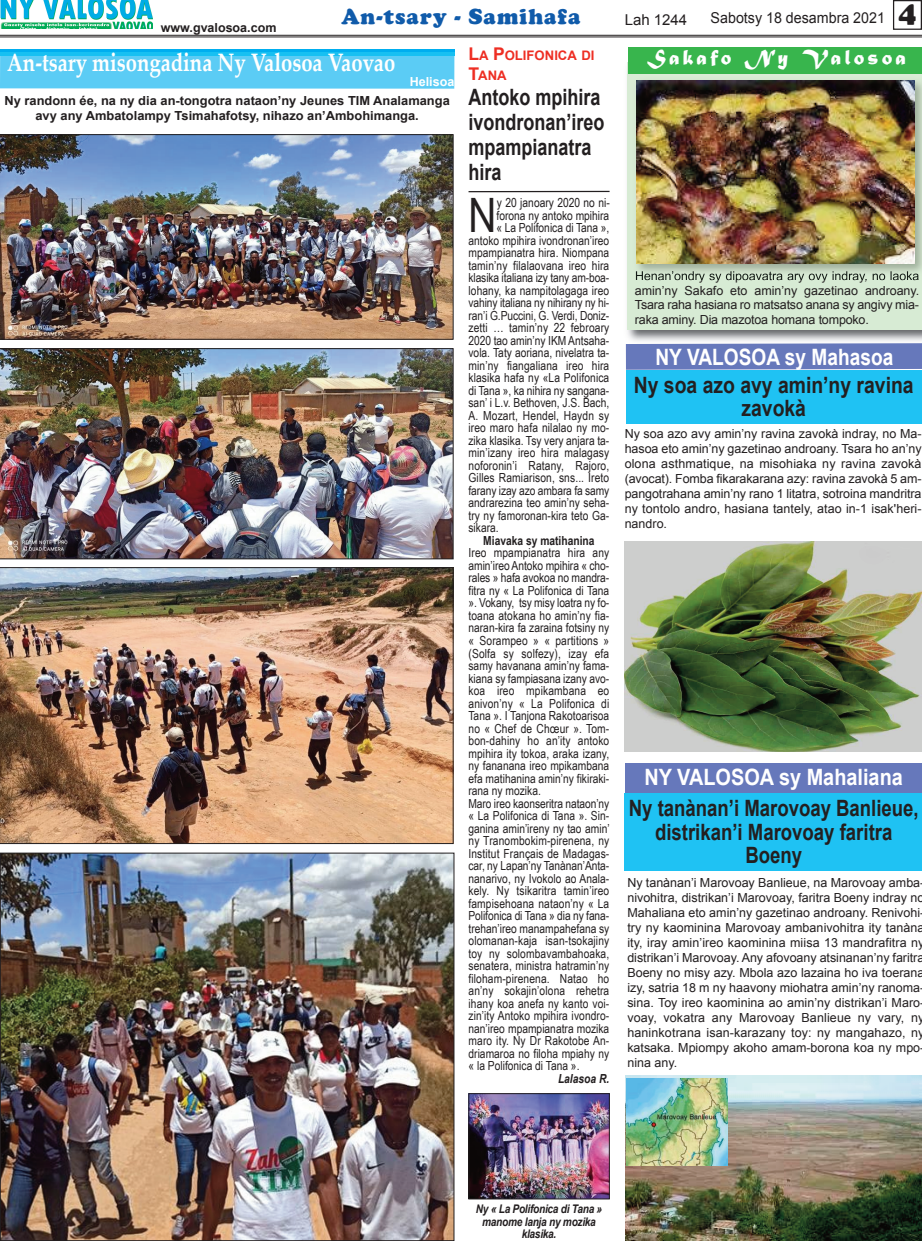
<style>
.page{position:relative;width:922px;height:1241px;background:#fff}
.page>*{position:absolute;margin:0;border:0;box-sizing:border-box;transform-origin:0 0}
.t1{font:47.38px "Arial Narrow";color:#231f20}
.t2{font:700 25.25px "Palatino Linotype";letter-spacing:-.005em;color:#fff;scale:.8 1}
.t3{font:700 22.5px/23.8px "Arial";color:#231f20;text-align:center;scale:.83 1}
.t4{font:700 22.5px/25px "Arial";color:#231f20;scale:.8 1}
.t5{font:700 22.5px/22.5px "Arial";color:#231f20;text-align:center;scale:.86 1}
.t6{font:700 22.5px "Arial";color:#fff;scale:.88 1}
.t7{font:700 22.5px "Arial";color:#fff;scale:.85 1}
.t8{font:900 22.5px "Cooper";letter-spacing:.05em;color:#105baa}
.t9{font:22.5px "Matura MT Script Capitals";letter-spacing:.15em;color:#fff;scale:.95 1}
.t10{font:15px "Arial";color:#231f20;scale:.95 1}
.t11{font:15px "Arial";color:#231f20}
.t12{font:700 13.12px/20px "Arial";color:#ee2e23}
.t13{font:12.5px/12.5px "Arial Narrow";color:#231f20}
.t14{font:12.5px/15px "Arial";color:#231f20;text-align:justify}
.t15{font:700 12.5px/15px "Arial";color:#231f20;text-align:center}
.t16{font:700 12.5px "Arial Narrow";color:#231f20}
.t17{font:italic 700 12.5px "Arial Narrow";color:#231f20}
.t18{font:700 12.5px "Arial";letter-spacing:-.005em;color:#fff}
.t19{font:italic 700 11.88px/12.5px "Arial";letter-spacing:-.025em;color:#231f20;text-align:center;scale:.85 1}
.s1{font-family:"Cooper";font-weight:900;font-size:30px}
.s2{font-size:17.5px}
</style>
<div class="page">
<hr style="left:0;top:35px;width:921px;height:1px;background:#231f20">
<hr style="left:0;top:37px;width:921px;height:1px;background:#231f20">
<img style="left:0;top:0;width:152px;height:28px">
<div style="left:892px;top:0;width:29px;height:30px;border:1px solid #231f20"></div>
<img style="left:470px;top:1095px;width:137px;height:101px">
<div style="left:468px;top:1093px;width:141px;height:105px;border:1px solid #231f20"></div>
<img style="left:0;top:348px;width:453px;height:211px">
<img style="left:0;top:134px;width:453px;height:205px">
<img style="left:0;top:567px;width:453px;height:276px">
<img style="left:2px;top:854px;width:450px;height:384px">
<div style="left:0;top:50px;width:454px;height:6px;background:#0bb7f0"></div>
<div style="left:0;top:56px;width:454px;height:33px;background:#5bccf5"></div>
<hr style="left:0;top:53px;width:454px;height:3px;background:#17c0f2">
<hr style="left:468px;top:191px;width:141px;height:1px;background:#231f20">
<img style="left:627px;top:330px;width:294px;height:11px">
<div style="left:627px;top:62px;width:294px;height:268px;background:#d7ebd4"></div>
<div style="left:625px;top:763px;width:296px;height:29px;background:#6678bb"></div>
<div style="left:624px;top:793px;width:297px;height:77px;background:#1fc2f3"></div>
<div style="left:627px;top:47px;width:294px;height:27px;background:#38b54d"></div>
<img style="left:636px;top:80px;width:285px;height:200px">
<img style="left:635px;top:271px;width:58px;height:9px">
<img style="left:636px;top:80px;width:278px;height:183px">
<div style="left:625px;top:343px;width:296px;height:26px;background:#6678bb"></div>
<div style="left:625px;top:370px;width:296px;height:53px;background:#1fc2f3"></div>
<img style="left:625px;top:1075px;width:296px;height:165px">
<img style="left:626px;top:1078px;width:101px;height:87px">
<img style="left:624px;top:541px;width:297px;height:210px">
<p class="t15" style="left:161px;top:20px;width:117px">www.gvalosoa.com</p>
<h3 class="t8" style="left:341px;top:3px;width:240px">An-tsary - Samihafa</h3>
<p class="t11" style="left:624px;top:11px;width:64px">Lah 1244</p>
<p class="t10" style="left:710px;top:10px;width:218px">Sabotsy 18 desambra 2021 <span class="s1">4</span></p>
<h2 class="t2" style="left:7px;top:53px;width:486px">An-tsary misongadina Ny Valosoa Vaovao</h2>
<p class="t18" style="left:410px;top:75px;width:46px">Helisoa</p>
<p class="t15" style="left:4px;top:93px;width:447px">Ny randonn ée, na ny dia an-tongotra nataon’ny Jeunes TiM Analamanga avy any Ambatolampy Tsimahafotsy, nihazo an’Ambohimanga.</p>
<p class="t12" style="left:468px;top:45px;width:127px"><span class="s2">L</span>A <span class="s2">P</span>OLifONicA di<br><span class="s2">T</span>ANA</p>
<h3 class="t4" style="left:468px;top:85px;width:172px">Antoko mpihira ivondronan’ireo mpampianatra hira</h3>
<h1 class="t1" style="left:468px;top:188px;width:30px">N</h1>
<p class="t13" style="left:497px;top:196px;width:114px">y 20 janoary 2020 no ni-</p>
<p class="t13" style="left:496px;top:209px;width:114px">forona ny antoko mpihira</p>
<p class="t13" style="left:496px;top:221px;width:114px">« La Polifonica di Tana »,</p>
<p class="t13" style="left:468px;top:234px;width:142px">antoko mpihira ivondronan’ireo</p>
<p class="t13" style="left:468px;top:246px;width:142px">mpampianatra hira. Niompana</p>
<p class="t13" style="left:468px;top:259px;width:142px">tamin’ny filalaovana ireo hira</p>
<p class="t13" style="left:468px;top:271px;width:142px">klasika italiana izy tany am-boa-</p>
<p class="t13" style="left:468px;top:284px;width:142px">lohany, ka nampitolagaga ireo</p>
<p class="t13" style="left:468px;top:296px;width:142px">vahiny italiana ny nihirany ny hi-</p>
<p class="t13" style="left:468px;top:309px;width:142px">ran’i G.Puccini, G. Verdi, Doniz-</p>
<p class="t13" style="left:468px;top:321px;width:142px">zetti … tamin’ny 22 febroary</p>
<p class="t13" style="left:468px;top:334px;width:142px">2020 tao amin’ny IKMAntsaha-</p>
<p class="t13" style="left:468px;top:346px;width:142px">vola. Taty aoriana, nivelatra ta-</p>
<p class="t13" style="left:468px;top:359px;width:142px">min’ny fiangaliana ireo hira</p>
<p class="t13" style="left:468px;top:371px;width:142px">klasika hafa ny «La Polifonica</p>
<p class="t13" style="left:468px;top:384px;width:142px">di Tana », ka nihira ny sangana-</p>
<p class="t13" style="left:468px;top:396px;width:142px">san’ i L.v. Bethoven, J.S. Bach,</p>
<p class="t13" style="left:468px;top:409px;width:142px">A. Mozart, Hendel, Haydn sy</p>
<p class="t13" style="left:468px;top:421px;width:142px">ireo maro hafa nilalao ny mo-</p>
<p class="t13" style="left:468px;top:434px;width:142px">zika klasika. Tsy very anjara ta-</p>
<p class="t13" style="left:468px;top:446px;width:142px">min’izany ireo hira malagasy</p>
<p class="t13" style="left:468px;top:459px;width:142px">noforonin’i Ratany, Rajoro,</p>
<p class="t13" style="left:468px;top:471px;width:142px">Gilles Ramiarison, sns... Ireto</p>
<p class="t13" style="left:468px;top:484px;width:142px">farany izay azo ambara fa samy</p>
<p class="t13" style="left:468px;top:496px;width:142px">andrarezina teo amin’ny seha-</p>
<p class="t13" style="left:468px;top:509px;width:142px">try ny famoronan-kira teto Ga-</p>
<p class="t13" style="left:468px;top:521px;width:32px">sikara.</p>
<p class="t16" style="left:483px;top:533px;width:113px">Miavaka sy matihanina</p>
<p class="t13" style="left:468px;top:546px;width:143px">Ireo mpampianatra hira any amin’ireo Antoko mpihira « cho&shy;rales » hafa avokoa no mandra&shy;fitra ny « La Polifonica di Tana ». Vokany, tsy misy loatra ny fo&shy;toana atokana ho amin’ny fia&shy;naran-kira fa zaraina fotsiny ny « Sorampeo » « partitions » (Solfa sy solfezy), izay efa samy havanana amin’ny fama&shy;kiana sy fampiasana izany avo&shy;koa ireo mpikambana eo anivon’ny « La Polifonica di<br>Tana ». I Tanjona Rakotoarisoa no « Chef de Chœur ». Tom&shy;bon-dahiny ho an’ity antoko mpihira ity tokoa, araka izany, ny fananana ireo mpikambana efa matihanina amin’ny fikiraki&shy;rana ny mozika.<br>Maro ireo kaonseritra nataon’ny « La Polifonica di Tana ». Sin&shy;ganina amin’ireny ny tao amin’ ny Tranombokim-pirenena, ny<br>Institut Français de Madagas&shy;car, ny Lapan’ny Tanànan’Anta&shy;nanarivo, ny Ivokolo ao Anala&shy;kely. Ny tsikaritra tamin’ireo fampisehoana nataon’ny « La<br>Polifonica di Tana » dia ny fana&shy;trehan’ireo manampahefana sy olomanan-kaja isan-tsokajiny toy ny solombavambahoaka, senatera, ministra hatramin’ny filoham-pirenena. Natao ho an’ny sokajin’olona rehetra ihany koa anefa ny kanto voi&shy;zin’ity Antoko mpihira ivondro&shy;nan’ireo mpampianatra mozika maro ity. Ny Dr Rakotobe An&shy;driamaroa no filoha mpiahy ny « la Polifonica di Tana ».</p>
<p class="t17" style="left:558px;top:1070px;width:53px">Lalasoa R.</p>
<h3 class="t9" style="left:646px;top:45px;width:274px">Sakafo Ny Valosoa</h3>
<p class="t14" style="left:634px;top:283px;width:286px;line-height:14.4px">amin’ny Sakafo eto amin’ny gazetinao androany.<br>Tsara raha hasiana ro matsatso anana sy angivy mia&shy;raka aminy. Dia mazotoa homana tompoko.</p>
<h3 class="t7" style="left:655px;top:344px;width:281px">NY VALOSOA sy Mahasoa</h3>
<h3 class="t5" style="left:633px;top:374px;width:327px">Ny soa azo avy amin’ny ravina zavokà</h3>
<p class="t14" style="left:624px;top:426px;width:298px">Ny soa azo avy amin’ny ravina zavokà indray, no Ma&shy;hasoa eto amin’ny gazetinao androany. Tsara ho an’ny olona asthmatique, na misohiaka ny ravina zavokà (avocat). Fomba fikarakarana azy: ravina zavokà 5 am&shy;pangotrahana amin’ny rano 1 litatra, sotroina mandritra ny tontolo andro, hasiana tantely, atao in-1 isak'heri&shy;nandro.</p>
<h3 class="t6" style="left:644px;top:764px;width:295px">NY VALOSOA sy Mahaliana</h3>
<h3 class="t3" style="left:628px;top:796px;width:351px">Ny tanànan’i Marovoay Banlieue, distrikan’i Marovoay faritra<br>Boeny</h3>
<p class="t14" style="left:627px;top:874px;width:298px;text-align:left">Ny tanànan’i Marovoay Banlieue, na Marovoay amba nivohitra, distrikan’i Marovoay, faritra Boeny indray no Mahaliana eto amin’ny gazetinao androany. Renivohi try ny kaominina Marovoay ambanivohitra ity tanàna ity, iray amin’ireo kaominina miisa 13 mandrafitra ny distrikan’i Marovoay. Any afovoany atsinanan’ny faritra Boeny no misy azy. Mbola azo lazaina ho iva toerana izy, satria 18 m ny haavony miohatra amin’ny ranoma sina. Toy ireo kaominina ao amin’ny distrikan’i Maro voay, vokatra any Marovoay Banlieue ny vary, ny haninkotrana isan-karazany toy: ny mangahazo, ny katsaka. Mpiompy akoho amam-borona koa ny mpo nina any.</p>
<p class="t19" style="left:475px;top:1202px;width:150px">Ny « La Polifonica di Tana » manome lanja ny mozika klasika.</p>
</div>
